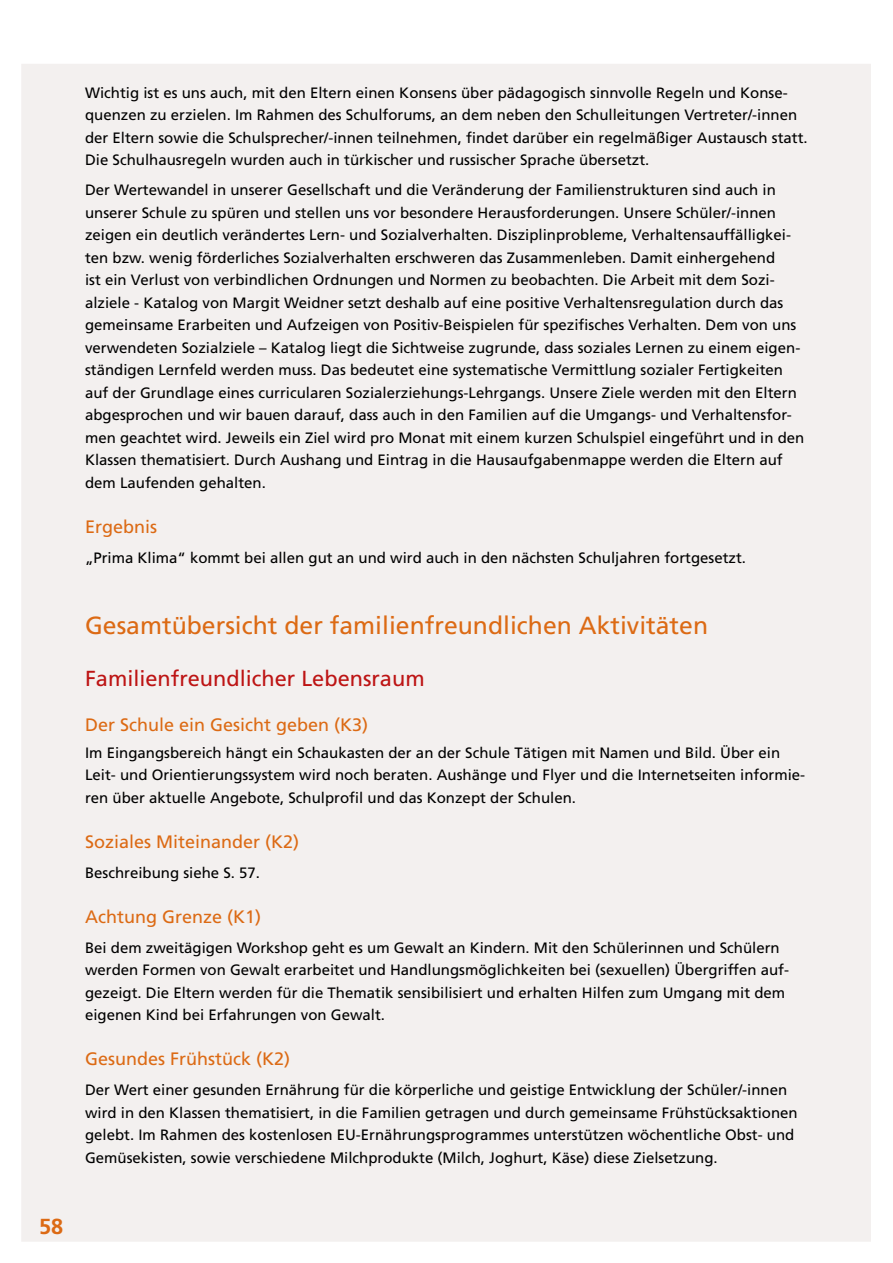
<style>
.page{position:relative;width:893px;height:1263px;background:#fff}
.page>*{position:absolute;margin:0;border:0;box-sizing:border-box;transform-origin:0 0}
.t1{font:24.75px "Frutiger";color:#dc6a14}
.t2{font:21.75px "Frutiger";color:#bd1414}
.t3{font:700 21.75px "Frutiger";color:#dc6a14}
.t4{font:18px "Frutiger";color:#dc6a14}
.t5{font:15px/22.5px "Frutiger";color:#000}
</style>
<div class="page">
<div style="left:21px;top:64px;width:850px;height:1178px;background:#f3f0ef"></div>
<h2 class="t3" style="left:39px;top:1213px;width:26px">58</h2>
<p class="t5" style="left:85px;top:81px;width:724px">Wichtig ist es uns auch, mit den Eltern einen Konsens über pädagogisch sinnvolle Regeln und Konse&shy;quenzen zu erzielen. Im Rahmen des Schulforums, an dem neben den Schulleitungen Vertreter/-innen der Eltern sowie die Schulsprecher/-innen teilnehmen, findet darüber ein regelmäßiger Austausch statt.<br>Die Schulhausregeln wurden auch in türkischer und russischer Sprache übersetzt.</p>
<p class="t5" style="left:85px;top:178px;width:721px">Der Wertewandel in unserer Gesellschaft und die Veränderung der Familienstrukturen sind auch in unserer Schule zu spüren und stellen uns vor besondere Herausforderungen. Unsere Schüler/-innen zeigen ein deutlich verändertes Lern- und Sozialverhalten. Disziplinprobleme, Verhaltensauffälligkei&shy;ten bzw. wenig förderliches Sozialverhalten erschweren das Zusammenleben. Damit einhergehend<br>ist ein Verlust von verbindlichen Ordnungen und Normen zu beobachten. Die Arbeit mit dem Sozi&shy;alziele - Katalog von Margit Weidner setzt deshalb auf eine positive Verhaltensregulation durch das gemeinsame Erarbeiten und Aufzeigen von Positiv-Beispielen für spezifisches Verhalten. Dem von uns verwendeten Sozialziele – Katalog liegt die Sichtweise zugrunde, dass soziales Lernen zu einem eigen&shy;ständigen Lernfeld werden muss. Das bedeutet eine systematische Vermittlung sozialer Fertigkeiten auf der Grundlage eines curricularen Sozialerziehungs-Lehrgangs. Unsere Ziele werden mit den Eltern abgesprochen und wir bauen darauf, dass auch in den Familien auf die Umgangs- und Verhaltensfor&shy;men geachtet wird. Jeweils ein Ziel wird pro Monat mit einem kurzen Schulspiel eingeführt und in den Klassen thematisiert. Durch Aushang und Eintrag in die Hausaufgabenmappe werden die Eltern auf dem Laufenden gehalten.</p>
<p class="t4" style="left:85px;top:516px;width:74px">Ergebnis</p>
<p class="t5" style="left:85px;top:546px;width:663px">„Prima Klima“ kommt bei allen gut an und wird auch in den nächsten Schuljahren fortgesetzt.</p>
<h1 class="t1" style="left:85px;top:611px;width:625px">Gesamtübersicht der familienfreundlichen Aktivitäten</h1>
<h2 class="t2" style="left:85px;top:666px;width:341px">Familienfreundlicher Lebensraum</h2>
<p class="t4" style="left:85px;top:714px;width:285px">Der Schule ein Gesicht geben (K3)</p>
<p class="t5" style="left:85px;top:741px;width:722px">Im Eingangsbereich hängt ein Schaukasten der an der Schule Tätigen mit Namen und Bild. Über ein<br>Leit- und Orientierungssystem wird noch beraten. Aushänge und Flyer und die Internetseiten informie&shy;ren über aktuelle Angebote, Schulprofil und das Konzept der Schulen.</p>
<p class="t4" style="left:85px;top:831px;width:216px">Soziales Miteinander (K2)</p>
<p class="t5" style="left:85px;top:861px;width:177px">Beschreibung siehe S. 57.</p>
<p class="t4" style="left:85px;top:906px;width:178px">Achtung Grenze (K1)</p>
<p class="t5" style="left:85px;top:936px;width:706px">Bei dem zweitägigen Workshop geht es um Gewalt an Kindern. Mit den Schülerinnen und Schülern werden Formen von Gewalt erarbeitet und Handlungsmöglichkeiten bei (sexuellen) Übergriffen auf&shy;gezeigt. Die Eltern werden für die Thematik sensibilisiert und erhalten Hilfen zum Umgang mit dem eigenen Kind bei Erfahrungen von Gewalt.</p>
<p class="t4" style="left:85px;top:1048px;width:207px">Gesundes Frühstück (K2)</p>
<p class="t5" style="left:85px;top:1078px;width:714px">Der Wert einer gesunden Ernährung für die körperliche und geistige Entwicklung der Schüler/-innen wird in den Klassen thematisiert, in die Familien getragen und durch gemeinsame Frühstücksaktionen gelebt. Im Rahmen des kostenlosen EU-Ernährungsprogrammes unterstützen wöchentliche Obst- und Gemüsekisten, sowie verschiedene Milchprodukte (Milch, Joghurt, Käse) diese Zielsetzung.</p>
</div>
